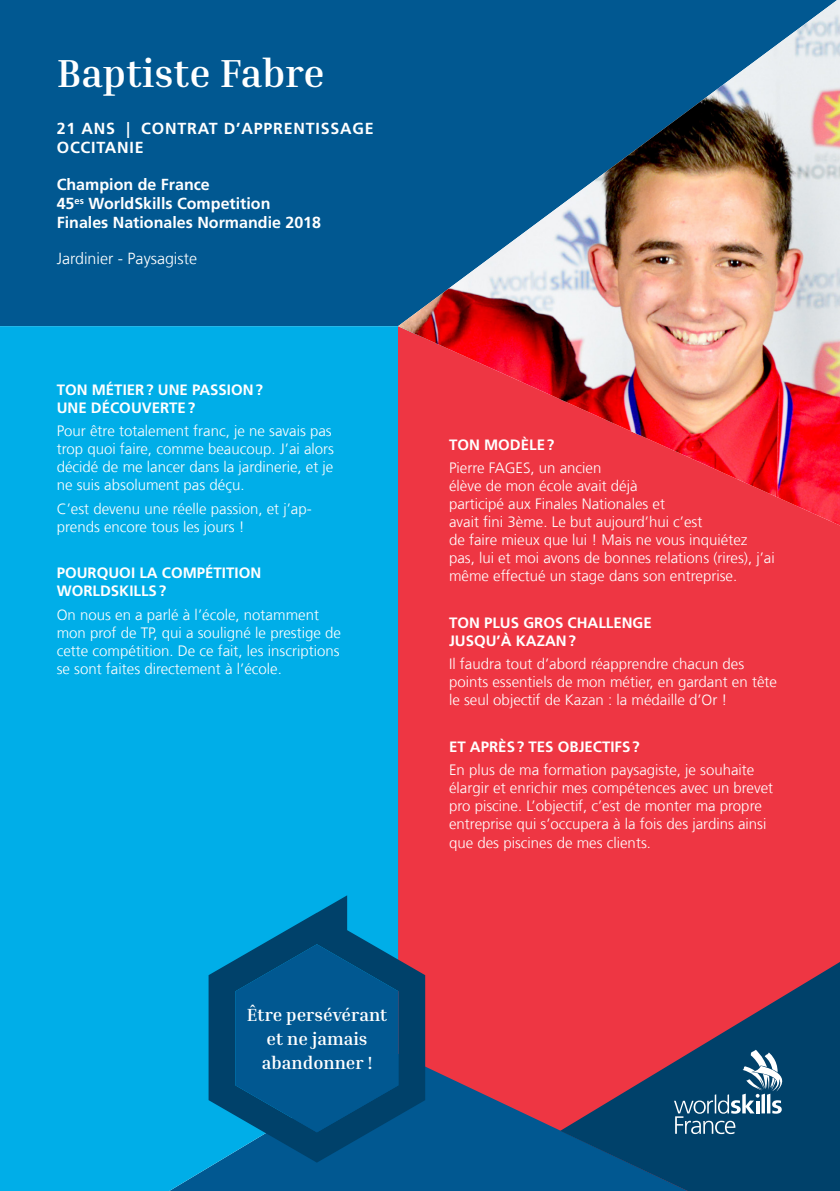
<style>
.page{position:relative;width:840px;height:1191px;background:#fff}
.page>*{position:absolute;margin:0;border:0;box-sizing:border-box;transform-origin:0 0}
.t1{font:700 40px "Inria Serif";color:#fff}
.t2{font:700 18px/24px "Inria Serif";color:#fff;text-align:center}
.t3{font:700 16px/19.2px "Frutiger LT Com";color:#fff}
.t4{font:700 16px/19.2px "Frutiger LT Com";letter-spacing:.05em;color:#fff}
.t5{font:300 16px "Frutiger LT Com";color:#fff}
.t6{font:300 15px/18px "Frutiger LT Com";color:#fff}
.t7{font:700 15px/18px "Frutiger LT Com";color:#fff}
</style>
<div class="page">
<div style="left:0;top:0;width:398px;height:326px;background:#015891"></div>
<div style="left:0;top:326px;width:398px;height:865px;background:#00aee8"></div>
<svg style="left:398px;top:525px;width:441px;height:666px;background:#dd3848"></svg>
<svg style="left:560px;top:951px;width:279px;height:240px;background:#6e3d5a"></svg>
<svg style="left:673px;top:1049px;width:109px;height:85px;background:#306183"></svg>
<img style="left:398px;top:0;width:441px;height:525px">
<svg style="left:208px;top:895px;width:217px;height:267px;background:#116998"></svg>
<svg style="left:235px;top:944px;width:163px;height:188px;background:#00558a"></svg>
<h1 class="t1" style="left:57px;top:48px;width:269px">Baptiste Fabre</h1>
<p class="t4" style="left:57px;top:119px;width:318px">21 ANS | CONTRAT D’APPRENTISSAGE<br>OCCITANIE</p>
<p class="t3" style="left:57px;top:174px;width:266px">Champion de France<br>45<sup>es</sup> WorldSkills Competition<br>Finales Nationales Normandie 2018</p>
<p class="t5" style="left:57px;top:249px;width:142px">Jardinier - Paysagiste</p>
<p class="t7" style="left:57px;top:380px;width:208px">TON MÉTIER? UNE PASSION?<br>UNE DÉCOUVERTE?</p>
<p class="t6" style="left:57px;top:422px;width:279px">Pour être totalement franc, je ne savais pas trop quoi faire, comme beaucoup. J’ai alors décidé de me lancer dans la jardinerie, et je ne suis absolument pas déçu.</p>
<p class="t6" style="left:57px;top:499px;width:256px">C’est devenu une réelle passion, et j’ap&shy;prends encore tous les jours !</p>
<p class="t7" style="left:57px;top:564px;width:206px">POURQUOI LA COMPÉTITION<br>WORLDSKILLS?</p>
<p class="t6" style="left:57px;top:605px;width:285px">On nous en a parlé à l’école, notamment mon prof de TP, qui a souligné le prestige de cette compétition. De ce fait, les inscriptions se sont faites directement à l’école.</p>
<p class="t2" style="left:246px;top:1002px;width:142px">Être persévérant et ne jamais abandonner !</p>
<p class="t7" style="left:449px;top:435px;width:107px">TON MODÈLE?</p>
<p class="t6" style="left:449px;top:459px;width:327px">Pierre FAGES, un ancien<br>élève de mon école avait déjà<br>participé aux Finales Nationales et<br>avait fini 3ème. Le but aujourd’hui c’est<br>de faire mieux que lui ! Mais ne vous inquiétez pas, lui et moi avons de bonnes relations (rires), j’ai même effectué un stage dans son entreprise.</p>
<p class="t7" style="left:449px;top:613px;width:204px">TON PLUS GROS CHALLENGE<br>JUSQU’À KAZAN?</p>
<p class="t6" style="left:449px;top:655px;width:329px">Il faudra tout d’abord réapprendre chacun des points essentiels de mon métier, en gardant en tête le seul objectif de Kazan : la médaille d’Or !</p>
<p class="t7" style="left:449px;top:737px;width:192px">ET APRÈS? TES OBJECTIFS?</p>
<p class="t6" style="left:449px;top:761px;width:325px">En plus de ma formation paysagiste, je souhaite élargir et enrichir mes compétences avec un brevet pro piscine. L’objectif, c’est de monter ma propre entreprise qui s’occupera à la fois des jardins ainsi que des piscines de mes clients.</p>
</div>
